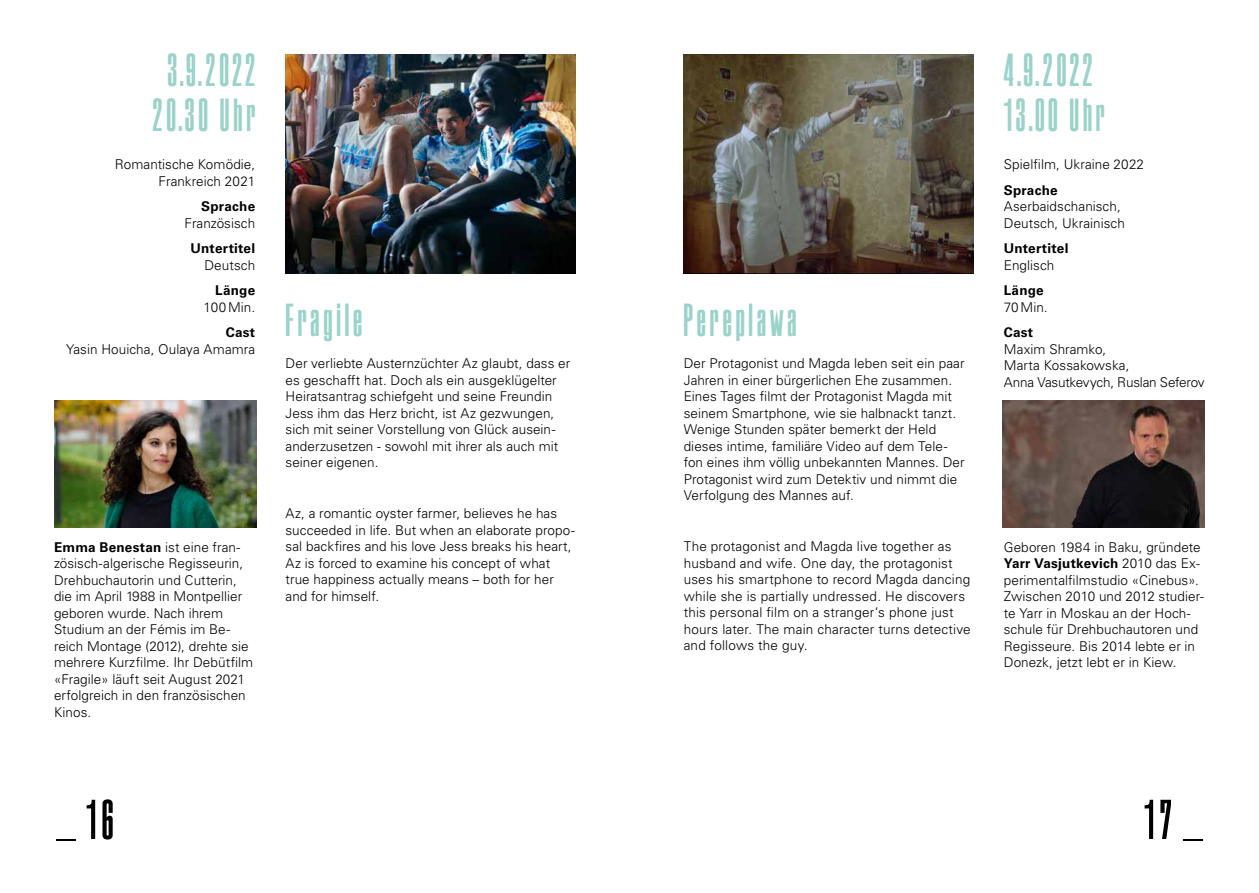
<style>
.page{position:relative;width:1259px;height:893px;background:#fff}
.page>*{position:absolute;margin:0;border:0;box-sizing:border-box;transform-origin:0 0}
.t1{font:800 54.45px "ES Nein";color:#000}
.t2{font:800 45px/45px "ES Nein";letter-spacing:.085em;color:#9bd2c9;text-align:center}
.t3{font:300 13.5px/16.5px "Univers LT Pro 45";letter-spacing:.005em;color:#000}
.t4{font:700 13.5px "Univers LT Pro 65";letter-spacing:.015em;color:#000}
.s1{font-family:"Univers LT Pro 45";font-weight:300}
</style>
<div class="page">
<img style="left:286px;top:54px;width:289px;height:220px">
<img style="left:54px;top:400px;width:202px;height:128px">
<img style="left:683px;top:54px;width:290px;height:220px">
<img style="left:1002px;top:400px;width:203px;height:128px">
<h2 class="t2" style="left:152px;top:48px;width:104px">3.9.2022<br>20.30 Uhr</h2>
<p class="t3" style="left:115px;top:156px;width:142px;text-align:right">Romantische Komödie,<br>Frankreich 2021</p>
<p class="t4" style="left:201px;top:197px;width:55px">Sprache</p>
<p class="t3" style="left:184px;top:214px;width:72px">Französisch</p>
<p class="t4" style="left:190px;top:239px;width:66px">Untertitel</p>
<p class="t3" style="left:204px;top:256px;width:52px">Deutsch</p>
<p class="t4" style="left:215px;top:281px;width:41px">Länge</p>
<p class="t3" style="left:204px;top:298px;width:53px">100Min.</p>
<p class="t4" style="left:226px;top:323px;width:31px">Cast</p>
<p class="t3" style="left:66px;top:340px;width:191px">Yasin Houicha, Oulaya Amamra</p>
<p class="t4" style="left:54px;top:538px;width:188px">Emma Benestan <span class="s1">ist eine fran-</span></p>
<p class="t3" style="left:54px;top:555px;width:201px">zösisch-algerische Regisseurin,<br>Drehbuchautorin und Cutterin, die im April 1988 in Montpellier geboren wurde. Nach ihrem<br>Studium an der Fémis im Be&shy;reich Montage (2012), drehte sie mehrere Kurzfilme. Ihr Debütfilm «Fragile» läuft seit August 2021 erfolgreich in den französischen<br>Kinos.</p>
<h2 class="t2" style="left:286px;top:298px;width:78px">Fragile</h2>
<p class="t3" style="left:286px;top:355px;width:286px">Der verliebte Austernzüchter Az glaubt, dass er es geschafft hat. Doch als ein ausgeklügelter Heiratsantrag schiefgeht und seine Freundin Jess ihm das Herz bricht, ist Az gezwungen, sich mit seiner Vorstellung von Glück ausein&shy;anderzusetzen - sowohl mit ihrer als auch mit seiner eigenen.</p>
<p class="t3" style="left:286px;top:505px;width:291px">Az, a romantic oyster farmer, believes he has succeeded in life. But when an elaborate propo&shy;sal backfires and his love Jess breaks his heart, Az is forced to examine his concept of what true happiness actually means – both for her and for himself.</p>
<h2 class="t2" style="left:683px;top:298px;width:114px">Pereplawa</h2>
<p class="t3" style="left:684px;top:355px;width:282px">Der Protagonist und Magda leben seit ein paar Jahren in einer bürgerlichen Ehe zusammen.<br>Eines Tages filmt der Protagonist Magda mit seinem Smartphone, wie sie halbnackt tanzt.<br>Wenige Stunden später bemerkt der Held dieses intime, familiäre Video auf dem Tele&shy;fon eines ihm völlig unbekannten Mannes. Der Protagonist wird zum Detektiv und nimmt die Verfolgung des Mannes auf.</p>
<p class="t3" style="left:684px;top:538px;width:288px">The protagonist and Magda live together as husband and wife. One day, the protagonist uses his smartphone to record Magda dancing while she is partially undressed. He discovers this personal film on a stranger‘s phone just hours later. The main character turns detective and follows the guy.</p>
<h2 class="t2" style="left:1003px;top:48px;width:102px;text-align:left">4.9.2022<br>13.00 Uhr</h2>
<p class="t3" style="left:1003px;top:156px;width:142px">Spielfilm, Ukraine 2022</p>
<p class="t4" style="left:1003px;top:180px;width:55px">Sprache</p>
<p class="t3" style="left:1003px;top:198px;width:123px">Aserbaidschanisch,<br>Deutsch, Ukrainisch</p>
<p class="t4" style="left:1003px;top:239px;width:66px">Untertitel</p>
<p class="t3" style="left:1003px;top:256px;width:52px">Englisch</p>
<p class="t4" style="left:1003px;top:281px;width:41px">Länge</p>
<p class="t3" style="left:1003px;top:298px;width:45px">70Min.</p>
<p class="t4" style="left:1003px;top:323px;width:31px">Cast</p>
<p class="t3" style="left:1003px;top:340px;width:202px">Maxim Shramko,<br>Marta Kossakowska,<br>Anna Vasutkevych, Ruslan Seferov</p>
<p class="t3" style="left:1003px;top:539px;width:198px">Geboren 1984 in Baku, gründete</p>
<p class="t4" style="left:1003px;top:554px;width:197px">Yarr Vasjutkevich <span class="s1">2010 das Ex-</span></p>
<p class="t3" style="left:1003px;top:572px;width:201px">perimentalfilmstudio «Cinebus».<br>Zwischen 2010 und 2012 studier&shy;te Yarr in Moskau an der Hoch&shy;schule für Drehbuchautoren und<br>Regisseure. Bis 2014 lebte er in<br>Donezk, jetzt lebt er in Kiew.</p>
<h1 class="t1" style="left:54px;top:791px;width:61px">_16</h1>
<h1 class="t1" style="left:1144px;top:791px;width:62px">17_</h1>
</div>
